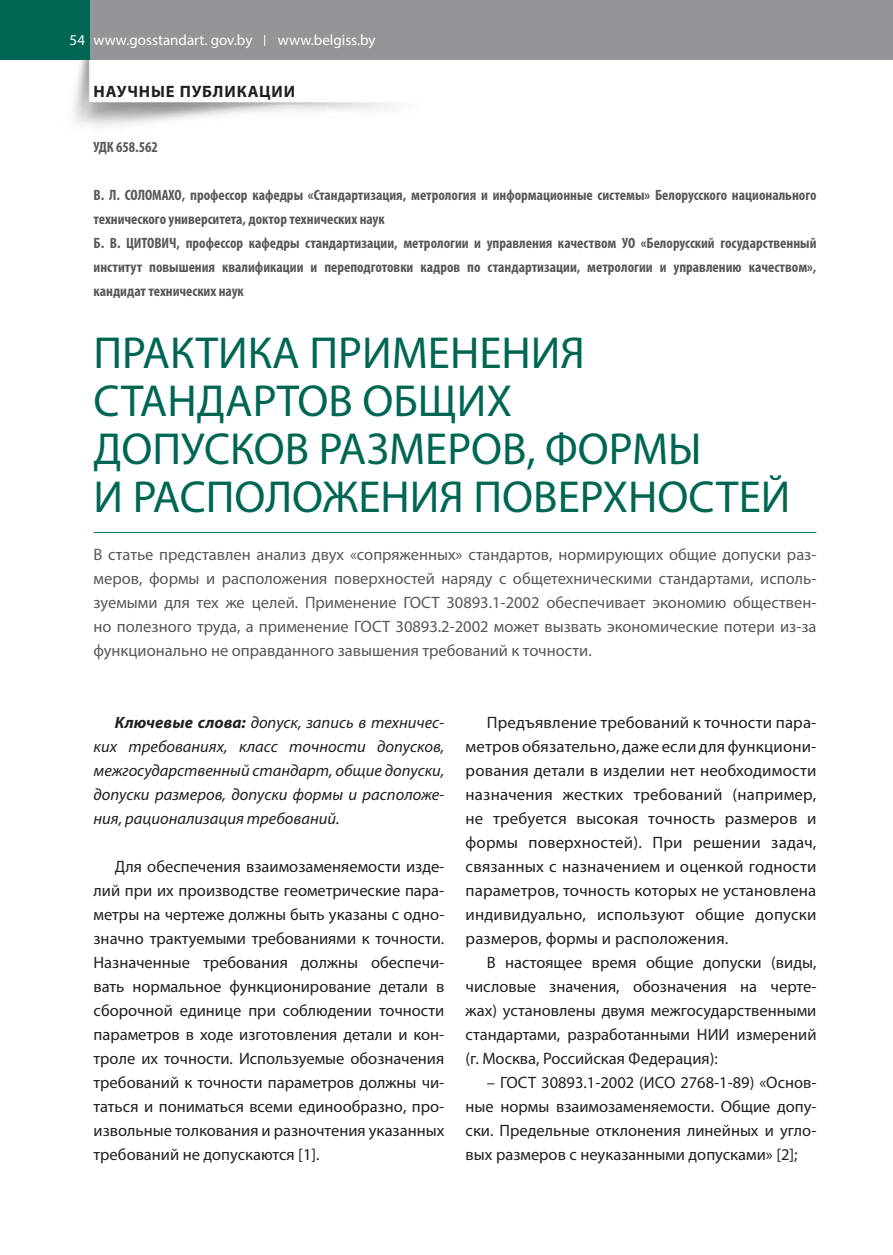
<style>
.page{position:relative;width:893px;height:1255px;background:#fff}
.page>*{position:absolute;margin:0;border:0;box-sizing:border-box;transform-origin:0 0}
.t1{font:45px/48px "Myriad Pro";color:#006654}
.t2{font:16.5px/24px "Myriad Pro";color:#231f20;text-align:justify}
.t3{font:16.5px/24px "Myriad Pro";color:#57585a;text-align:justify}
.t4{font:italic 16.5px/24px "Myriad Pro";color:#231f20;text-align:justify}
.t5{font:700 16.5px "Myriad Pro";letter-spacing:.05em;color:#231f20}
.t6{font:700 condensed 15px/24px "Myriad Pro";color:#57585a}
.t7{font:15px "Myriad Pro";color:#fff}
.s1{font-weight:700}
</style>
<div class="page">
<img style="left:74px;top:60px;width:320px;height:66px">
<div style="left:0;top:0;width:893px;height:60px;background:#939598"></div>
<div style="left:0;top:0;width:89px;height:60px;background:#006654"></div>
<hr style="left:94px;top:532px;width:722px;height:1px;background:#007a6c">
<p class="t7" style="left:70px;top:31px;width:184px">54 www.gosstandart. gov.by</p>
<p class="t7" style="left:278px;top:31px;width:99px">www.belgiss.by</p>
<p class="t5" style="left:94px;top:81px;width:203px">НАУЧНЫЕ ПУБЛИКАЦИИ</p>
<p class="t6" style="left:94px;top:134px;width:66px">УДК 658.562</p>
<p class="t6" style="left:94px;top:182px;width:724px">В. Л. СОЛОМАХО, профессор кафедры «Стандартизация, метрология и информационные системы» Белорусского национального технического университета, доктор технических наук<br>Б. В. ЦИТОВИЧ, профессор кафедры стандартизации, метрологии и управления качеством УО «Белорусский государственный институт повышения квалификации и переподготовки кадров по стандартизации, метрологии и управлению качеством», кандидат технических наук</p>
<h1 class="t1" style="left:94px;top:328px;width:698px">ПРАКТИКА ПРИМЕНЕНИЯ<br>СТАНДАРТОВ ОБЩИХ<br>ДОПУСКОВ РАЗМЕРОВ, ФОРМЫ<br>И РАСПОЛОЖЕНИЯ ПОВЕРХНОСТЕЙ</h1>
<p class="t3" style="left:94px;top:542px;width:724px">В статье представлен анализ двух «сопряженных» стандартов, нормирующих общие допуски раз&shy;меров, формы и расположения поверхностей наряду с общетехническими стандартами, исполь&shy;зуемыми для тех же целей. Применение ГОСТ 30893.1-2002 обеспечивает экономию обществен&shy;но полезного труда, а применение ГОСТ 30893.2-2002 может вызвать экономические потери из-за функционально не оправданного завышения требований к точности.</p>
<p class="t4" style="left:94px;top:710px;width:352px;text-indent:21px"><span class="s1">Ключевые слова:</span> допуск, запись в техничес&shy;ких требованиях, класс точности допусков, межгосударственный стандарт, общие допуски, допуски размеров, допуски формы и расположе&shy;ния, рационализация требований.</p>
<p class="t2" style="left:94px;top:854px;width:352px;text-indent:21px">Для обеспечения взаимозаменяемости изде&shy;лий при их производстве геометрические пара&shy;метры на чертеже должны быть указаны с одно&shy;значно трактуемыми требованиями к точности.<br>Назначенные требования должны обеспечи&shy;вать нормальное функционирование детали в сборочной единице при соблюдении точности параметров в ходе изготовления детали и кон&shy;троле их точности. Используемые обозначения требований к точности параметров должны чи&shy;таться и пониматься всеми единообразно, про&shy;извольные толкования и разночтения указанных требований не допускаются [1].</p>
<p class="t2" style="left:466px;top:710px;width:352px;text-indent:21px">Предъявление требований к точности пара&shy;метров обязательно, даже если для функциони&shy;рования детали в изделии нет необходимости назначения жестких требований (например, не требуется высокая точность размеров и формы поверхностей). При решении задач, связанных с назначением и оценкой годности параметров, точность которых не установлена индивидуально, используют общие допуски размеров, формы и расположения.</p>
<p class="t2" style="left:466px;top:950px;width:352px;text-indent:21px">В настоящее время общие допуски (виды, числовые значения, обозначения на черте&shy;жах) установлены двумя межгосударственными стандартами, разработанными НИИ измерений (г. Москва, Российская Федерация):</p>
<p class="t2" style="left:466px;top:1070px;width:352px;text-indent:21px">– ГОСТ 30893.1-2002 (ИСО 2768-1-89) «Основ&shy;ные нормы взаимозаменяемости. Общие допу&shy;ски. Предельные отклонения линейных и угло&shy;вых размеров с неуказанными допусками» [2];</p>
</div>
